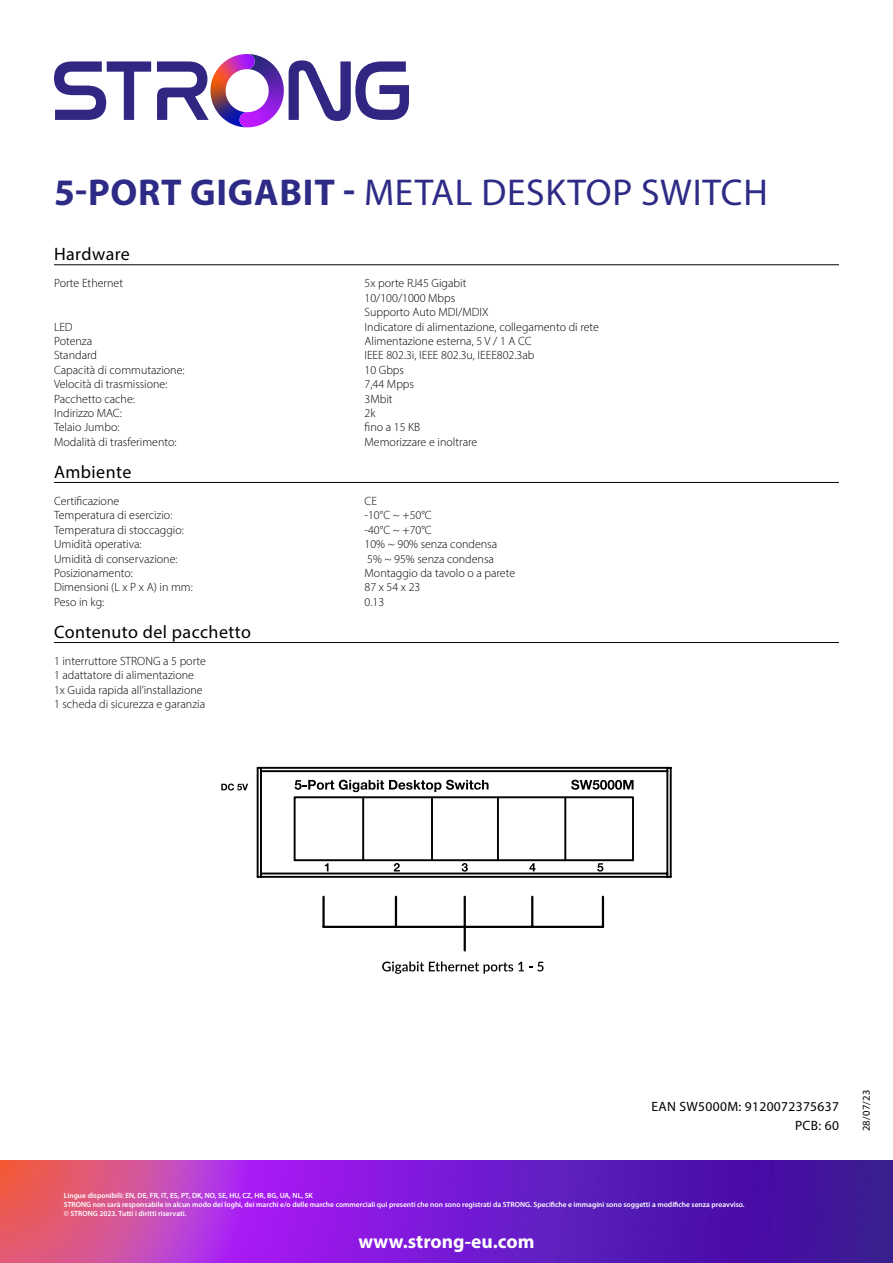
<style>
.page{position:relative;width:893px;height:1263px;background:#fff}
.page>*{position:absolute;margin:0;border:0;box-sizing:border-box;transform-origin:0 0}
.t1{font:37.5px "Myriad Pro";letter-spacing:.02em;color:#2e2b86}
.t2{font:700 19.5px "Myriad Pro";color:#fff}
.t3{font:18px "Myriad Pro";letter-spacing:.025em;color:#000}
.t4{font:13.5px/19.2px "Myriad Pro";letter-spacing:.025em;color:#000;text-align:right}
.t5{font:300 12px/14.4px "Myriad Pro";color:#000}
.t6{font:10.5px "Myriad Pro";color:#000}
.t7{font:600 7.5px/9px "Myriad Pro";color:#fff}
.s1{font-weight:700}
</style>
<div class="page">
<svg style="left:54px;top:61px;width:97px;height:59px"></svg>
<svg style="left:289px;top:60px;width:120px;height:61px"></svg>
<svg style="left:157px;top:54px;width:112px;height:73px"></svg>
<img style="left:0;top:1161px;width:893px;height:102px">
<svg style="left:256px;top:766px;width:416px;height:112px"></svg>
<svg style="left:295px;top:780px;width:194px;height:12px"></svg>
<svg style="left:382px;top:961px;width:162px;height:13px"></svg>
<svg style="left:325px;top:863px;width:3px;height:8px"></svg>
<svg style="left:394px;top:863px;width:6px;height:8px"></svg>
<svg style="left:462px;top:863px;width:6px;height:9px"></svg>
<svg style="left:529px;top:863px;width:7px;height:8px"></svg>
<svg style="left:597px;top:863px;width:6px;height:9px"></svg>
<svg style="left:571px;top:780px;width:63px;height:10px"></svg>
<hr style="left:362px;top:797px;width:2px;height:63px;background:#020203">
<hr style="left:431px;top:797px;width:2px;height:63px;background:#020203">
<hr style="left:497px;top:797px;width:2px;height:63px;background:#020203">
<hr style="left:564px;top:797px;width:2px;height:63px;background:#020203">
<svg style="left:221px;top:783px;width:27px;height:7px"></svg>
<hr style="left:322px;top:897px;width:3px;height:30px;background:#020203">
<hr style="left:395px;top:897px;width:2px;height:30px;background:#020203">
<hr style="left:464px;top:897px;width:2px;height:53px;background:#020203">
<hr style="left:531px;top:897px;width:2px;height:30px;background:#020203">
<hr style="left:602px;top:897px;width:2px;height:30px;background:#020203">
<hr style="left:324px;top:926px;width:279px;height:2px;background:#020203">
<hr style="left:54px;top:264px;width:785px;height:1px;background:#000">
<hr style="left:54px;top:482px;width:785px;height:1px;background:#000">
<hr style="left:54px;top:642px;width:785px;height:1px;background:#000">
<h1 class="t1" style="left:54px;top:169px;width:715px"><span class="s1">5-PORT GIGABIT -</span> METAL DESKTOP SWITCH</h1>
<h3 class="t3" style="left:54px;top:243px;width:77px">Hardware</h3>
<p class="t5" style="left:54px;top:276px;width:71px">Porte Ethernet</p>
<p class="t5" style="left:364px;top:276px;width:126px">5x porte RJ45 Gigabit<br>10/100/1000 Mbps<br>Supporto Auto MDI/MDIX</p>
<p class="t5" style="left:54px;top:319px;width:20px">LED</p>
<p class="t5" style="left:364px;top:319px;width:236px">Indicatore di alimentazione, collegamento di rete</p>
<p class="t5" style="left:54px;top:334px;width:40px">Potenza</p>
<p class="t5" style="left:364px;top:334px;width:169px">Alimentazione esterna, 5 V / 1 A CC</p>
<p class="t5" style="left:54px;top:348px;width:45px">Standard</p>
<p class="t5" style="left:364px;top:348px;width:171px">IEEE 802.3i, IEEE 802.3u, IEEE802.3ab</p>
<p class="t5" style="left:54px;top:362px;width:132px">Capacità di commutazione:</p>
<p class="t5" style="left:364px;top:362px;width:41px">10 Gbps</p>
<p class="t5" style="left:54px;top:377px;width:115px">Velocità di trasmissione:</p>
<p class="t5" style="left:364px;top:377px;width:51px">7,44 Mpps</p>
<p class="t5" style="left:54px;top:391px;width:82px">Pacchetto cache:</p>
<p class="t5" style="left:364px;top:391px;width:30px">3Mbit</p>
<p class="t5" style="left:54px;top:406px;width:69px">Indirizzo MAC:</p>
<p class="t5" style="left:364px;top:406px;width:12px">2k</p>
<p class="t5" style="left:54px;top:420px;width:67px">Telaio Jumbo:</p>
<p class="t5" style="left:364px;top:420px;width:57px">fino a 15 KB</p>
<p class="t5" style="left:54px;top:434px;width:124px">Modalità di trasferimento:</p>
<p class="t5" style="left:364px;top:434px;width:114px">Memorizzare e inoltrare</p>
<h3 class="t3" style="left:54px;top:461px;width:79px">Ambiente</h3>
<p class="t5" style="left:54px;top:494px;width:67px">Certificazione</p>
<p class="t5" style="left:364px;top:494px;width:14px">CE</p>
<p class="t5" style="left:54px;top:508px;width:120px">Temperatura di esercizio:</p>
<p class="t5" style="left:364px;top:508px;width:69px">-10°C ~ +50°C</p>
<p class="t5" style="left:54px;top:522px;width:131px">Temperatura di stoccaggio:</p>
<p class="t5" style="left:364px;top:522px;width:69px">-40°C ~ +70°C</p>
<p class="t5" style="left:54px;top:537px;width:89px">Umidità operativa:</p>
<p class="t5" style="left:364px;top:537px;width:134px">10% ~ 90% senza condensa</p>
<p class="t5" style="left:54px;top:551px;width:125px">Umidità di conservazione:</p>
<p class="t5" style="left:367px;top:551px;width:128px">5% ~ 95% senza condensa</p>
<p class="t5" style="left:54px;top:566px;width:80px">Posizionamento:</p>
<p class="t5" style="left:364px;top:566px;width:152px">Montaggio da tavolo o a parete</p>
<p class="t5" style="left:54px;top:580px;width:140px">Dimensioni (L x P x A) in mm:</p>
<p class="t5" style="left:364px;top:580px;width:57px">87 x 54 x 23</p>
<p class="t5" style="left:54px;top:594px;width:52px">Peso in kg:</p>
<p class="t5" style="left:364px;top:594px;width:21px">0.13</p>
<h3 class="t3" style="left:54px;top:621px;width:199px">Contenuto del pacchetto</h3>
<p class="t5" style="left:54px;top:654px;width:154px">1 interruttore STRONG a 5 porte<br>1 adattatore di alimentazione<br>1x Guida rapida all’installazione<br>1 scheda di sicurezza e garanzia</p>
<p class="t4" style="left:652px;top:1096px;width:189px">EAN SW5000M: 9120072375637<br>PCB: 60</p>
<p class="t6" style="left:860px;top:1131px;width:43px;rotate:-90deg">28/07/23</p>
<p class="t7" style="left:64px;top:1191px;width:682px">Lingue disponibili: EN, DE, FR, IT, ES, PT, DK, NO, SE, HU, CZ, HR, BG, UA, NL, SK<br>STRONG non sarà responsabile in alcun modo dei loghi, dei marchi e/o delle marche commerciali qui presenti che non sono registrati da STRONG. Specifiche e immagini sono soggetti a modifiche senza preavviso. © STRONG 2023. Tutti i diritti riservati.</p>
<h2 class="t2" style="left:358px;top:1228px;width:178px">www.strong-eu.com</h2>
</div>
